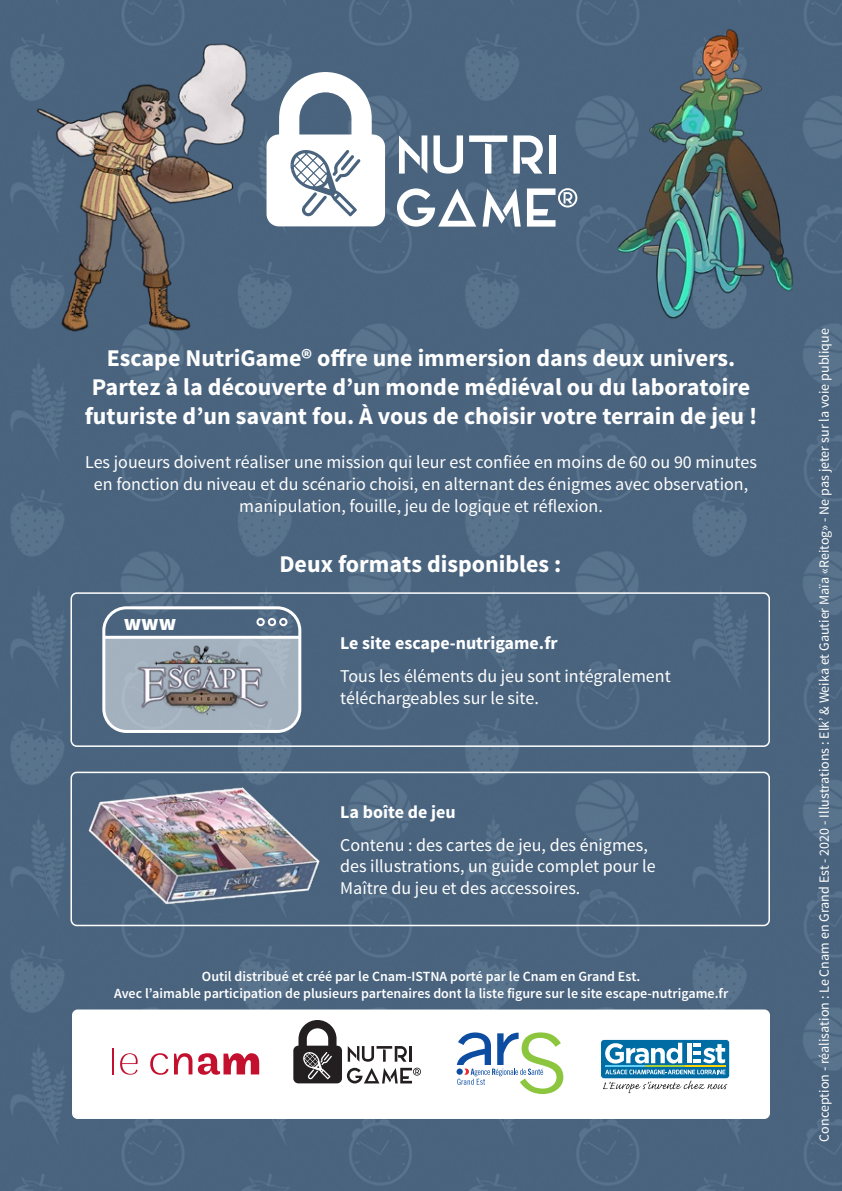
<style>
.page{position:relative;width:842px;height:1191px;background:#fff}
.page>*{position:absolute;margin:0;border:0;box-sizing:border-box;transform-origin:0 0}
.texte{font:700 24px/28.8px "Source Sans Pro";color:#fff}
.titre{font:700 24px "Source Sans Pro";color:#fff}
.texte-2{font:900 22px "Source Sans Pro";color:#fff}
.texte-3{font:18px/21.6px "Source Sans Pro";color:#fff}
.texte-4{font:700 18px "Source Sans Pro";color:#fff}
.texte-5{font:600 14px "Source Sans Pro";color:#fff}
.texte-6{font:14px "Source Sans Pro";color:#fff}
</style>
<div class="page">
<img style="left:0;top:0;width:842px;height:1191px">
<div style="left:70px;top:771px;width:700px;height:155px;border:2px solid #fff;border-radius:6px"></div>
<div style="left:70px;top:592px;width:700px;height:155px;border:2px solid #fff;border-radius:6px"></div>
<div style="left:72px;top:1009px;width:698px;height:110px;background:#fff;border-radius:6px"></div>
<svg style="left:456px;top:1032px;width:108px;height:62px"></svg>
<div style="left:600px;top:1039px;width:130px;height:39px;background:#006ca4;border-radius:4px"></div>
<div style="left:600px;top:1039px;width:130px;height:40px;border:1px solid #fff;border-radius:4px"></div>
<svg style="left:605px;top:1069px;width:120px;height:5px"></svg>
<svg style="left:605px;top:1042px;width:77px;height:21px"></svg>
<svg style="left:693px;top:1043px;width:32px;height:20px"></svg>
<hr style="left:688px;top:1043px;width:4px;height:20px;background:#fff">
<hr style="left:605px;top:1065px;width:40px;height:2px;background:#62cdf5">
<hr style="left:645px;top:1065px;width:40px;height:2px;background:#a6ce39">
<hr style="left:685px;top:1065px;width:40px;height:2px;background:#fed304">
<svg style="left:603px;top:1080px;width:124px;height:13px"></svg>
<svg style="left:293px;top:1020px;width:128px;height:63px"></svg>
<svg style="left:120px;top:1053px;width:18px;height:21px"></svg>
<svg style="left:112px;top:1048px;width:1px;height:26px"></svg>
<svg style="left:150px;top:1053px;width:42px;height:21px"></svg>
<svg style="left:198px;top:1053px;width:61px;height:21px"></svg>
<div style="left:104px;top:639px;width:196px;height:92px;background:#a4b1be"></div>
<div style="left:102px;top:606px;width:199px;height:127px;border:3px solid #fff;border-radius:23px"></div>
<hr style="left:103px;top:636px;width:197px;height:3px;background:#fff">
<div style="left:279px;top:618px;width:8px;height:8px;border:2px solid #fff;border-radius:50%"></div>
<div style="left:268px;top:618px;width:8px;height:8px;border:2px solid #fff;border-radius:50%"></div>
<div style="left:256px;top:618px;width:9px;height:8px;border:2px solid #fff;border-radius:50%"></div>
<svg style="left:399px;top:135px;width:28px;height:39px"></svg>
<svg style="left:433px;top:135px;width:30px;height:39px"></svg>
<svg style="left:469px;top:135px;width:38px;height:39px"></svg>
<svg style="left:513px;top:135px;width:30px;height:39px"></svg>
<div style="left:549px;top:135px;width:6px;height:39px;background:#fff"></div>
<svg style="left:397px;top:188px;width:79px;height:39px"></svg>
<svg style="left:482px;top:188px;width:39px;height:39px"></svg>
<svg style="left:527px;top:188px;width:50px;height:39px"></svg>
<svg style="left:267px;top:72px;width:118px;height:154px"></svg>
<img style="left:20px;top:27px;width:238px;height:310px">
<img style="left:608px;top:21px;width:196px;height:302px">
<img style="left:64px;top:772px;width:281px;height:146px">
<img style="left:126px;top:638px;width:156px;height:88px">
<p class="texte" style="left:107px;top:345px;width:630px">Escape NutriGame® offre une immersion dans deux univers.</p>
<p class="texte" style="left:85px;top:373px;width:674px">Partez à la découverte d’un monde médiéval ou du laboratoire futuriste d’un savant fou. À vous de choisir votre terrain de jeu !</p>
<p class="texte-3" style="left:85px;top:452px;width:673px;text-align:center">Les joueurs doivent réaliser une mission qui leur est confiée en moins de 60 ou 90 minutes en fonction du niveau et du scénario choisi, en alternant des énigmes avec observation, manipulation, fouille, jeu de logique et réflexion.</p>
<p class="texte-2" style="left:124px;top:608px;width:54px">www</p>
<p class="titre" style="left:279px;top:548px;width:283px">Deux formats disponibles :</p>
<p class="texte-4" style="left:340px;top:631px;width:219px">Le site escape-nutrigame.fr</p>
<p class="texte-3" style="left:340px;top:665px;width:332px">Tous les éléments du jeu sont intégralement téléchargeables sur le site.</p>
<p class="texte-4" style="left:340px;top:800px;width:117px">La boîte de jeu</p>
<p class="texte-3" style="left:340px;top:834px;width:317px">Contenu : des cartes de jeu, des énigmes, des illustrations, un guide complet pour le<br>Maître du jeu et des accessoires.</p>
<p class="texte-5" style="left:202px;top:967px;width:440px">Outil distribué et créé par le Cnam-ISTNA porté par le Cnam en Grand Est.</p>
<p class="texte-5" style="left:114px;top:984px;width:615px">Avec l’aimable participation de plusieurs partenaires dont la liste figure sur le site escape-nutrigame.fr</p>
<p class="texte-6" style="left:815px;top:1141px;width:814px;rotate:-90deg">Conception - réalisation : Le Cnam en Grand Est - 2020 - Illustrations : Elk’ &amp; Weika et Gautier Maïa «Reitog» - Ne pas jeter sur la voie publique</p>
</div>
